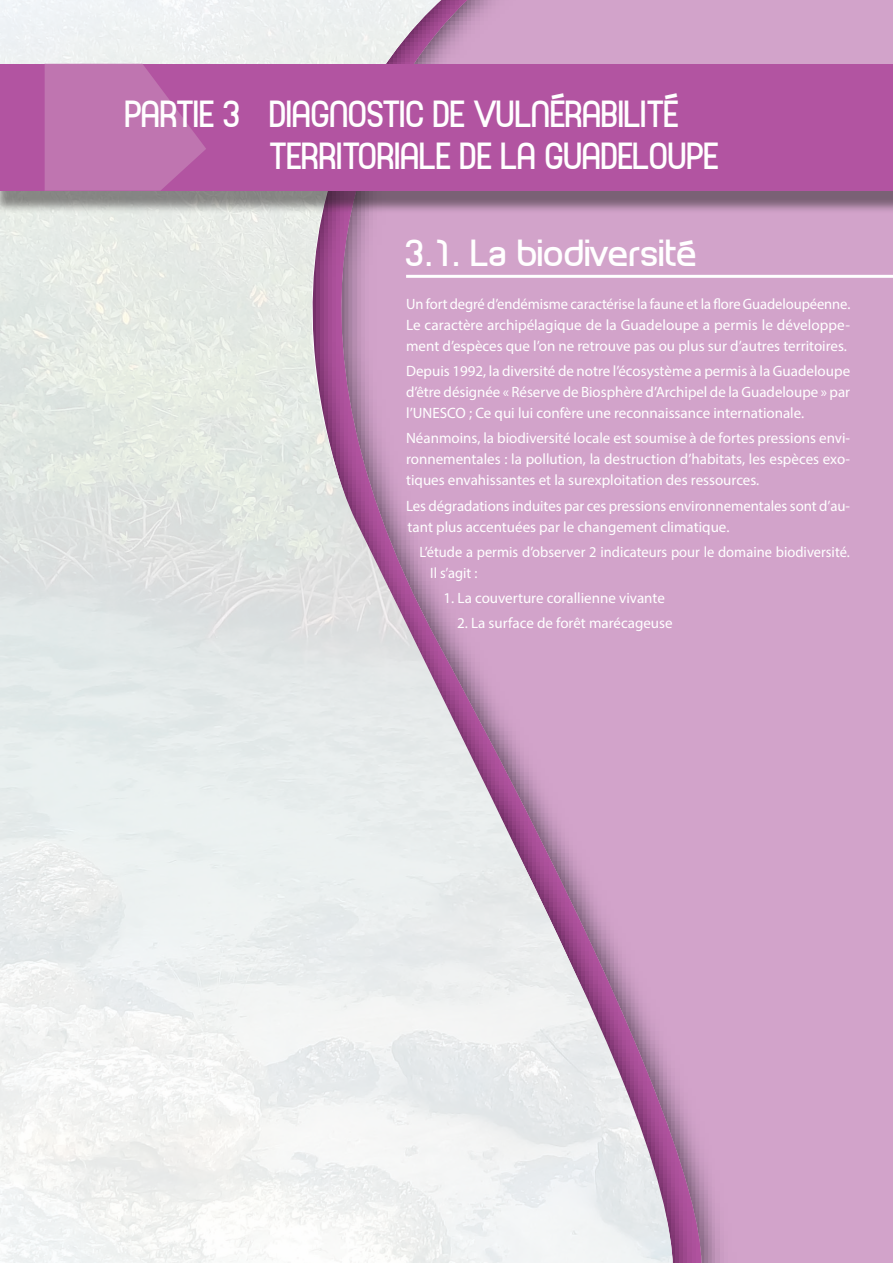
<style>
.page{position:relative;width:893px;height:1263px;background:#fff}
.page>*{position:absolute;margin:0;border:0;box-sizing:border-box;transform-origin:0 0}
.PARTIE_TITRE{font:36px/42px "Planet Estyle";letter-spacing:-.01em;color:#fff;scale:.92 1}
._0_0__Titre_blanc{font:36px "Planet Estyle";color:#fff}
.Courant{font:15px/21px "Myriad Pro";color:#fff;text-align:justify}
</style>
<div class="page">
<div style="left:740px;top:0;width:153px;height:1263px;background:#d2a3ca"></div>
<img style="left:678px;top:0;width:23px;height:1263px">
<img style="left:0;top:0;width:673px;height:1263px">
<div style="left:0;top:70px;width:893px;height:143px;background:#231f20;opacity:.5"></div>
<div style="left:0;top:64px;width:893px;height:127px;background:#b254a1"></div>
<hr style="left:406px;top:275px;width:487px;height:3px;background:#fff">
<svg style="left:45px;top:64px;width:161px;height:127px"></svg>
<p class="PARTIE_TITRE" style="left:270px;top:93px;width:490px;text-indent:-145px">PARTIE 3 DIAGNOSTIC DE VULNÉRABILITÉ<br>TERRITORIALE DE LA GUADELOUPE</p>
<p class="_0_0__Titre_blanc" style="left:406px;top:230px;width:294px">3.1. La biodiversité</p>
<p class="Courant" style="left:406px;top:293px;width:446px">Un fort degré d’endémisme caractérise la faune et la flore Guadeloupéenne.<br>Le caractère archipélagique de la Guadeloupe a permis le développe&shy;ment d’espèces que l’on ne retrouve pas ou plus sur d’autres territoires.</p>
<p class="Courant" style="left:406px;top:360px;width:446px">Depuis 1992, la diversité de notre l’écosystème a permis à la Guadeloupe d’être désignée « Réserve de Biosphère d’Archipel de la Guadeloupe » par l’UNESCO ; Ce qui lui confère une reconnaissance internationale.</p>
<p class="Courant" style="left:406px;top:428px;width:446px">Néanmoins, la biodiversité locale est soumise à de fortes pressions envi&shy;ronnementales : la pollution, la destruction d’habitats, les espèces exo&shy;tiques envahissantes et la surexploitation des ressources.</p>
<p class="Courant" style="left:406px;top:495px;width:446px">Les dégradations induites par ces pressions environnementales sont d’au&shy;tant plus accentuées par le changement climatique.</p>
<p class="Courant" style="left:430px;top:541px;width:421px;text-indent:-10px">L’étude a permis d’observer 2 indicateurs pour le domaine biodiversité.<br>Il s’agit :</p>
<p class="Courant" style="left:444px;top:587px;width:223px">1. La couverture corallienne vivante</p>
<p class="Courant" style="left:457px;top:613px;width:217px">2. La surface de forêt marécageuse</p>
</div>
